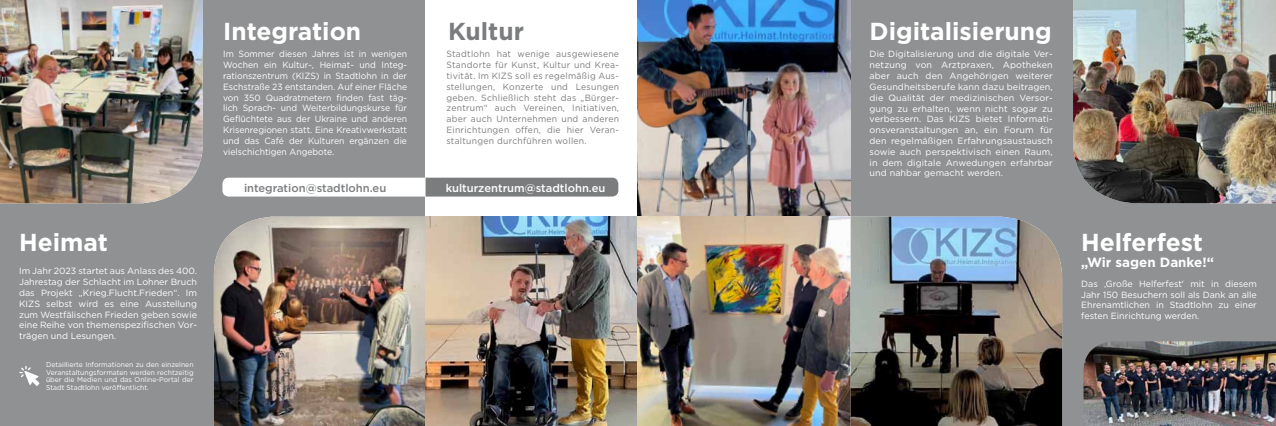
<style>
.page{position:relative;width:1276px;height:426px;background:#fff}
.page>*{position:absolute;margin:0;border:0;box-sizing:border-box;transform-origin:0 0}
.t1{font:700 24.5px "Gotham";color:#fff}
.t2{font:700 24.5px "Gotham";color:#7b7c7e}
.t3{font:700 13.4px "Gotham";color:#fff}
.t4{font:500 11.2px "Gotham";color:#fff}
.t5{font:500 11.2px "Gotham";color:#7b7c7e}
.t6{font:9px/10.8px "Gotham";color:#fff;text-align:justify}
.t7{font:9px/10.8px "Gotham";color:#fff;text-align:justify;scale:.96 1}
.t8{font:9px/10.8px "Gotham";letter-spacing:.03em;color:#7b7c7e;text-align:justify;scale:.96 1}
.t9{font:7px/7.6px "Gotham";color:#fff;text-align:justify}
</style>
<div class="page">
<div style="left:0;top:0;width:1276px;height:425px;background:#909192"></div>
<img style="left:0;top:0;width:203px;height:203px">
<div style="left:425px;top:0;width:410px;height:425px;background:#fff"></div>
<img style="left:214px;top:216px;width:424px;height:209px">
<img style="left:1073px;top:0;width:203px;height:203px">
<img style="left:1083px;top:341px;width:193px;height:84px">
<img style="left:638px;top:0;width:212px;height:425px">
<img style="left:850px;top:216px;width:212px;height:209px">
<svg style="left:19px;top:366px;width:20px;height:19px"></svg>
<svg style="left:222px;top:177px;width:396px;height:19px;background:#bebfc0"></svg>
<h1 class="t1" style="left:19px;top:225px;width:90px">Heimat</h1>
<p class="t6" style="left:19px;top:265px;width:179px">Im Jahr 2023 startet aus Anlass des 400.<br>Jahrestag der Schlacht im Lohner Bruch das Projekt „Krieg.Flucht.Frieden“. Im KIZS selbst wird es eine Ausstellung zum Westfälischen Frieden geben sowie eine Reihe von themenspezifischen Vor&shy;trägen und Lesungen.</p>
<p class="t9" style="left:46px;top:360px;width:149px">Detaillierte Informationen zu den einzelnen Veranstaltungsformaten werden rechtzeitig über die Medien und das Online-Portal der Stadt Stadtlohn veröffentlicht.</p>
<h1 class="t1" style="left:223px;top:15px;width:140px">Integration</h1>
<p class="t7" style="left:223px;top:48px;width:193px">Im Sommer diesen Jahres ist in wenigen Wochen ein Kultur-, Heimat- und Integ&shy;rationszentrum (KIZS) in Stadtlohn in der Eschstraße 23 entstanden. Auf einer Fläche von 350 Quadratmetern finden fast täg&shy;lich Sprach- und Weiterbildungskurse für Geflüchtete aus der Ukraine und anderen Krisenregionen statt. Eine Kreativwerkstatt und das Café der Kulturen ergänzen die vielschichtigen Angebote.</p>
<h1 class="t2" style="left:448px;top:15px;width:77px">Kultur</h1>
<p class="t8" style="left:446px;top:48px;width:181px">Stadtlohn hat wenige ausgewiesene Standorte für Kunst, Kultur und Krea&shy;tivität. Im KIZS soll es regelmäßig Aus&shy;stellungen, Konzerte und Lesungen geben. Schließlich steht das „Bürger&shy;zentrum“ auch Vereinen, Initiativen, aber auch Unternehmen und anderen Einrichtungen offen, die hier Veran&shy;staltungen durchführen wollen.</p>
<p class="t5" style="left:244px;top:180px;width:144px">integration@stadtlohn.eu</p>
<p class="t4" style="left:446px;top:180px;width:161px">kulturzentrum@stadtlohn.eu</p>
<h1 class="t1" style="left:869px;top:15px;width:184px">Digitalisierung</h1>
<p class="t6" style="left:869px;top:49px;width:185px">Die Digitalisierung und die digitale Ver&shy;netzung von Arztpraxen, Apotheken aber auch den Angehörigen weiterer Gesundheitsberufe kann dazu beitragen, die Qualität der medizinischen Versor&shy;gung zu erhalten, wenn nicht sogar zu verbessern. Das KIZS bietet Informati&shy;onsveranstaltungen an, ein Forum für den regelmäßigen Erfahrungsaustausch sowie auch perspektivisch einen Raum, in dem digitale Anwedungen erfahrbar und nahbar gemacht werden.</p>
<h1 class="t1" style="left:1081px;top:225px;width:123px">Helferfest</h1>
<h2 class="t3" style="left:1081px;top:253px;width:134px">„Wir sagen Danke!“</h2>
<p class="t6" style="left:1081px;top:278px;width:177px">Das ‚Große Helferfest‘ mit in diesem Jahr 150 Besuchern soll als Dank an alle Ehrenamtlichen in Stadtlohn zu einer festen Einrichtung werden.</p>
</div>
